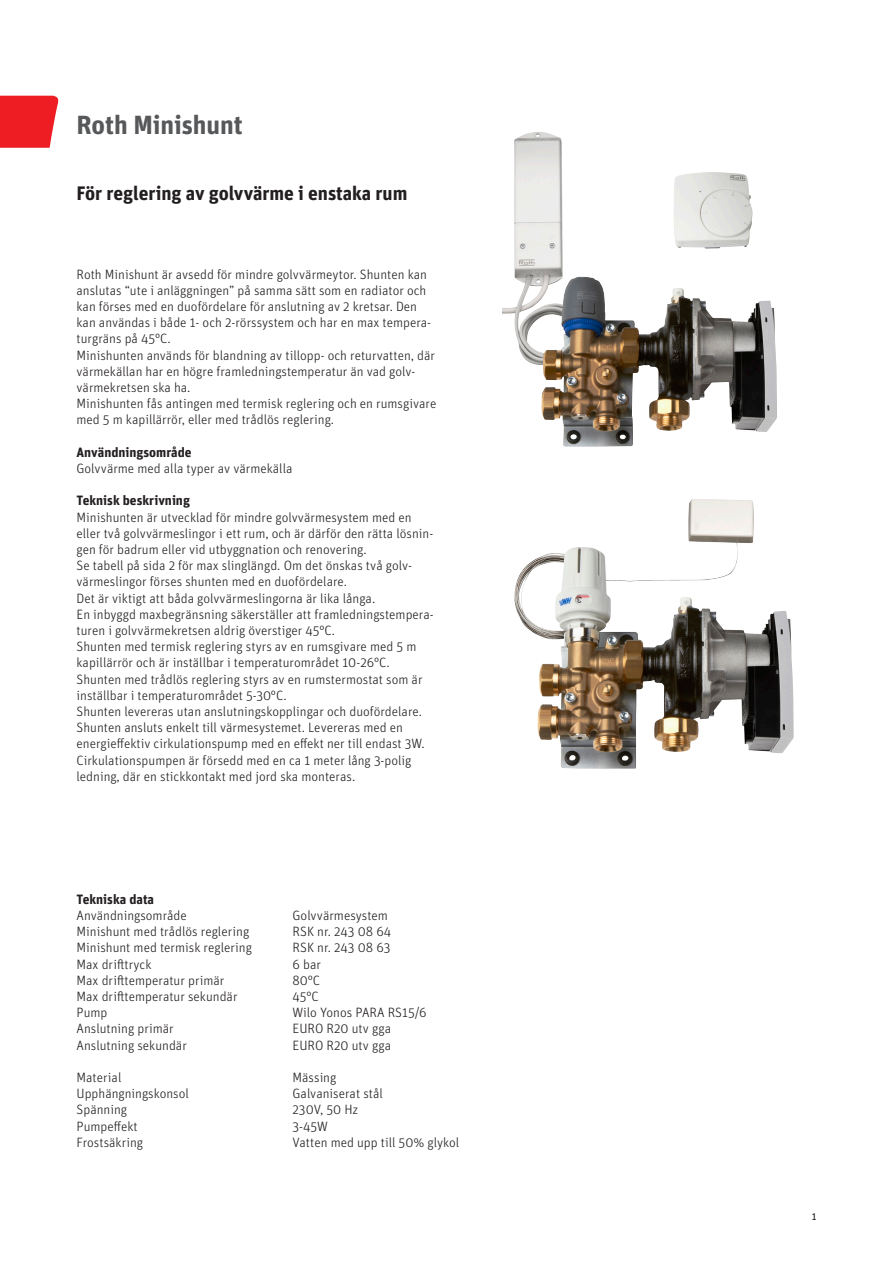
<style>
.page{position:relative;width:893px;height:1263px;background:#fff}
.page>*{position:absolute;margin:0;border:0;box-sizing:border-box;transform-origin:0 0}
.t1{font:700 26.25px "Unit OT";letter-spacing:-.005em;color:#57585a}
.t2{font:700 19.5px "Unit OT";letter-spacing:-.005em;color:#231f20}
.t3{font:300 13.5px/16.2px "Unit OT";color:#231f20}
.t4{font:700 13.5px "Unit OT";color:#231f20}
.t5{font:10.5px "Unit OT";color:#231f20}
</style>
<div class="page">
<svg style="left:0;top:96px;width:59px;height:52px;background:#ef3036"></svg>
<img style="left:502px;top:132px;width:254px;height:315px">
<img style="left:514px;top:500px;width:223px;height:269px">
<p class="t1" style="left:77px;top:107px;width:168px">Roth Minishunt</p>
<p class="t2" style="left:77px;top:181px;width:332px">För reglering av golvvärme i enstaka rum</p>
<p class="t3" style="left:77px;top:266px;width:356px">Roth Minishunt är avsedd för mindre golvvärmeytor. Shunten kan anslutas “ute i anläggningen” på samma sätt som en radiator och kan förses med en duofördelare för anslutning av 2 kretsar. Den kan användas i både 1- och 2-rörssystem och har en max tempera&shy;turgräns på 45°C.</p>
<p class="t3" style="left:77px;top:347px;width:360px">Minishunten används för blandning av tillopp- och returvatten, där värmekällan har en högre framledningstemperatur än vad golv&shy;värmekretsen ska ha.</p>
<p class="t3" style="left:77px;top:395px;width:361px">Minishunten fås antingen med termisk reglering och en rumsgivare med 5 m kapillärrör, eller med trådlös reglering.</p>
<p class="t4" style="left:77px;top:443px;width:117px">Användningsområde</p>
<p class="t3" style="left:77px;top:460px;width:217px">Golvvärme med alla typer av värmekälla</p>
<p class="t4" style="left:77px;top:492px;width:115px">Teknisk beskrivning</p>
<p class="t3" style="left:77px;top:509px;width:358px">Minishunten är utvecklad för mindre golvvärmesystem med en eller två golvvärmeslingor i ett rum, och är därför den rätta lösnin&shy;gen för badrum eller vid utbyggnation och renovering.</p>
<p class="t3" style="left:77px;top:557px;width:337px">Se tabell på sida 2 för max slinglängd. Om det önskas två golv&shy;värmeslingor förses shunten med en duofördelare.</p>
<p class="t3" style="left:77px;top:590px;width:300px">Det är viktigt att båda golvvärmeslingorna är lika långa.</p>
<p class="t3" style="left:77px;top:606px;width:359px">En inbyggd maxbegränsning säkerställer att framledningstempera&shy;turen i golvvärmekretsen aldrig överstiger 45°C.</p>
<p class="t3" style="left:77px;top:638px;width:341px">Shunten med termisk reglering styrs av en rumsgivare med 5 m kapillärrör och är inställbar i temperaturområdet 10-26°C.</p>
<p class="t3" style="left:77px;top:671px;width:347px">Shunten med trådlös reglering styrs av en rumstermostat som är inställbar i temperaturområdet 5-30°C.</p>
<p class="t3" style="left:77px;top:703px;width:347px">Shunten levereras utan anslutningskopplingar och duofördelare.</p>
<p class="t3" style="left:77px;top:719px;width:350px">Shunten ansluts enkelt till värmesystemet. Levereras med en energieffektiv cirkulationspump med en effekt ner till endast 3W.<br>Cirkulationspumpen är försedd med en ca 1 meter lång 3-polig ledning, där en stickkontakt med jord ska monteras.</p>
<p class="t4" style="left:77px;top:890px;width:79px">Tekniska data</p>
<p class="t3" style="left:77px;top:907px;width:112px">Användningsområde</p>
<p class="t3" style="left:293px;top:907px;width:97px">Golvvärmesystem</p>
<p class="t3" style="left:77px;top:923px;width:174px">Minishunt med trådlös reglering</p>
<p class="t3" style="left:293px;top:923px;width:100px">RSK nr. 243 08 64</p>
<p class="t3" style="left:77px;top:940px;width:177px">Minishunt med termisk reglering</p>
<p class="t3" style="left:293px;top:940px;width:99px">RSK nr. 243 08 63</p>
<p class="t3" style="left:77px;top:956px;width:76px">Max drifttryck</p>
<p class="t3" style="left:293px;top:956px;width:30px">6 bar</p>
<p class="t3" style="left:77px;top:972px;width:149px">Max drifttemperatur primär</p>
<p class="t3" style="left:293px;top:972px;width:29px">80°C</p>
<p class="t3" style="left:77px;top:988px;width:163px">Max drifttemperatur sekundär</p>
<p class="t3" style="left:293px;top:988px;width:28px">45°C</p>
<p class="t3" style="left:77px;top:1004px;width:32px">Pump</p>
<p class="t3" style="left:293px;top:1004px;width:136px">Wilo Yonos PARA RS15/6</p>
<p class="t3" style="left:77px;top:1021px;width:99px">Anslutning primär</p>
<p class="t3" style="left:293px;top:1021px;width:100px">EURO R20 utv gga</p>
<p class="t3" style="left:77px;top:1037px;width:112px">Anslutning sekundär</p>
<p class="t3" style="left:293px;top:1037px;width:100px">EURO R20 utv gga</p>
<p class="t3" style="left:77px;top:1069px;width:46px">Material</p>
<p class="t3" style="left:293px;top:1069px;width:45px">Mässing</p>
<p class="t3" style="left:77px;top:1085px;width:114px">Upphängningskonsol</p>
<p class="t3" style="left:293px;top:1085px;width:92px">Galvaniserat stål</p>
<p class="t3" style="left:77px;top:1102px;width:52px">Spänning</p>
<p class="t3" style="left:293px;top:1102px;width:67px">230V, 50 Hz</p>
<p class="t3" style="left:77px;top:1118px;width:63px">Pumpeffekt</p>
<p class="t3" style="left:293px;top:1118px;width:37px">3-45W</p>
<p class="t3" style="left:77px;top:1134px;width:68px">Frostsäkring</p>
<p class="t3" style="left:293px;top:1134px;width:168px">Vatten med upp till 50% glykol</p>
<p class="t5" style="left:812px;top:1210px;width:6px">1</p>
</div>
